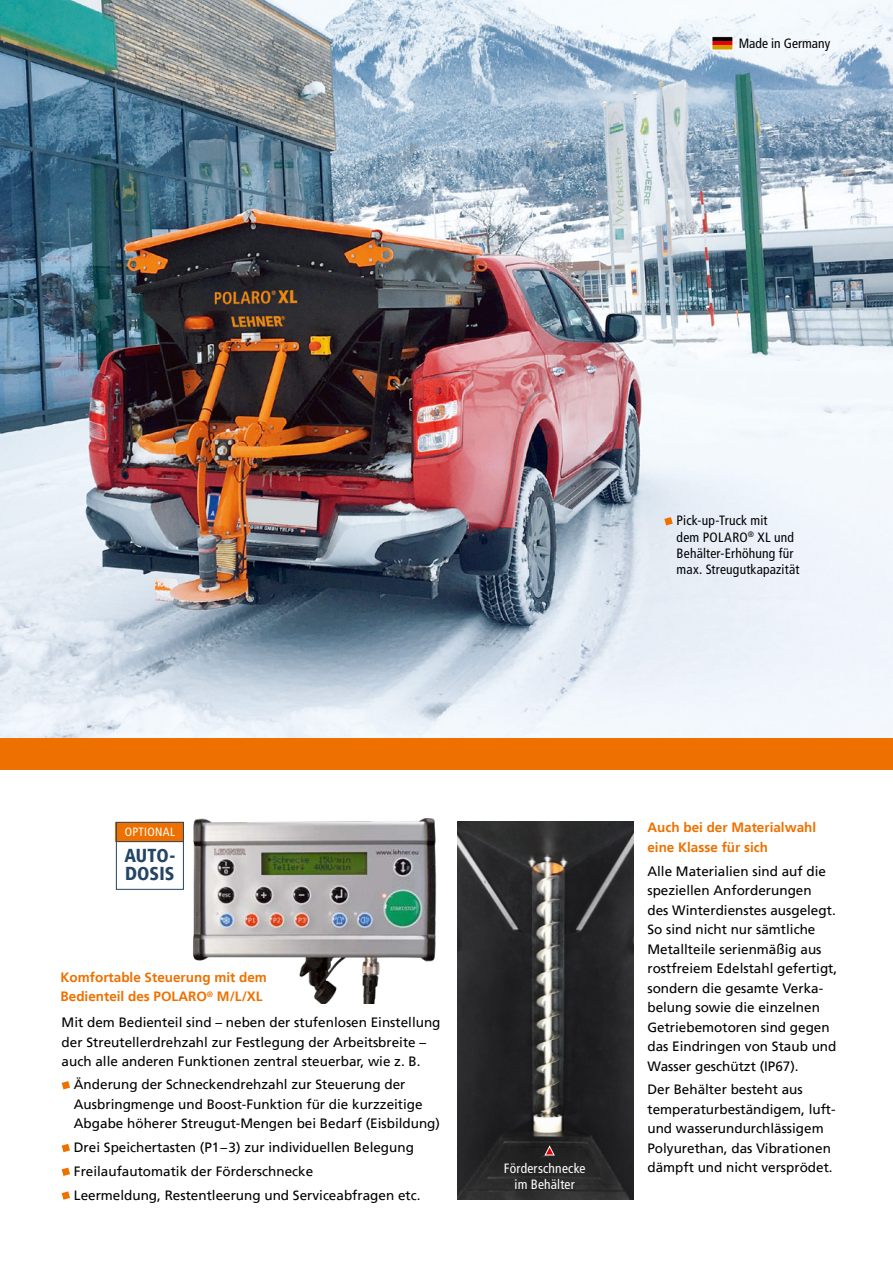
<style>
.page{position:relative;width:893px;height:1263px;background:#fff}
.page>*{position:absolute;margin:0;border:0;box-sizing:border-box;transform-origin:0 0}
.t1{font:900 condensed 18.75px/18px "Frutiger";letter-spacing:.005em;color:#244564;scale:.96 1}
.t2{font:13.5px/19.5px "Frutiger";color:#000}
.t3{font:700 13.5px/19.5px "Frutiger";color:#ee7100}
.t4{font:condensed 13.5px/16.2px "Frutiger";letter-spacing:.015em;color:#000}
.t5{font:condensed 13.5px "Frutiger";letter-spacing:.015em;color:#fff}
.t6{font:condensed 12px "Frutiger";letter-spacing:.03em;color:#fff}
</style>
<div class="page">
<img style="left:179px;top:818px;width:258px;height:186px">
<img style="left:0;top:0;width:893px;height:738px">
<svg style="left:664px;top:517px;width:9px;height:8px"></svg>
<img style="left:457px;top:822px;width:177px;height:378px">
<svg style="left:62px;top:1081px;width:8px;height:8px"></svg>
<svg style="left:62px;top:1144px;width:8px;height:8px"></svg>
<svg style="left:62px;top:1167px;width:8px;height:9px"></svg>
<svg style="left:62px;top:1191px;width:8px;height:9px"></svg>
<svg style="left:544px;top:1145px;width:11px;height:10px"></svg>
<div style="left:0;top:738px;width:893px;height:31px;background:#ee7100"></div>
<hr style="left:712px;top:37px;width:21px;height:4px;background:#000">
<div style="left:712px;top:41px;width:21px;height:5px;background:#e3000b"></div>
<hr style="left:712px;top:46px;width:21px;height:4px;background:#d39b00">
<div style="left:712px;top:36px;width:21px;height:14px;border:1px solid #fff"></div>
<div style="left:116px;top:822px;width:68px;height:68px;background:#fff"></div>
<div style="left:116px;top:822px;width:68px;height:20px;background:#ee7100"></div>
<div style="left:116px;top:822px;width:68px;height:68px;border:1px solid #244564"></div>
<hr style="left:117px;top:841px;width:66px;height:1px;background:#244564">
<p class="t4" style="left:739px;top:36px;width:93px">Made in Germany</p>
<p class="t4" style="left:677px;top:514px;width:124px">Pick-up-Truck mit<br>dem POLARO<sup>®</sup> XL und<br>Behälter-Erhöhung für max. Streugutkapazität</p>
<p class="t6" style="left:125px;top:827px;width:52px">OPTIONAL</p>
<h1 class="t1" style="left:124px;top:848px;width:55px">AUTO-<br>DOSIS</h1>
<p class="t3" style="left:61px;top:968px;width:208px">Komfortable Steuerung mit dem<br>Bedienteil des POLARO<sup>®</sup> M/L/XL</p>
<p class="t2" style="left:62px;top:1014px;width:380px">Mit dem Bedienteil sind – neben der stufenlosen Einstellung der Streutellerdrehzahl zur Festlegung der Arbeitsbreite – auch alle anderen Funktionen zentral steuerbar, wie z. B.</p>
<p class="t2" style="left:74px;top:1076px;width:368px">Änderung der Schneckendrehzahl zur Steuerung der<br>Ausbringmenge und Boost-Funktion für die kurzzeitige<br>Abgabe höherer Streugut-Mengen bei Bedarf (Eisbildung)</p>
<p class="t2" style="left:74px;top:1137px;width:348px;line-height:23.7px">Drei Speichertasten (P1–3) zur individuellen Belegung<br>Freilaufautomatik der Förderschnecke<br>Leermeldung, Restentleerung und Serviceabfragen etc.</p>
<p class="t3" style="left:647px;top:819px;width:170px">Auch bei der Materialwahl eine Klasse für sich</p>
<p class="t2" style="left:647px;top:862px;width:191px">Alle Materialien sind auf die speziellen Anforderungen<br>des Winterdienstes ausgelegt.<br>So sind nicht nur sämtliche<br>Metallteile serienmäßig aus rostfreiem Edelstahl gefertigt, sondern die gesamte Verka&shy;belung sowie die einzelnen<br>Getriebemotoren sind gegen das Eindringen von Staub und<br>Wasser geschützt (IP67).</p>
<p class="t2" style="left:647px;top:1081px;width:190px">Der Behälter besteht aus temperaturbeständigem, luft&shy;und wasserundurchlässigem<br>Polyurethan, das Vibrationen</p>
<p class="t5" style="left:504px;top:1162px;width:83px">Förderschnecke</p>
<p class="t2" style="left:647px;top:1159px;width:187px">dämpft und nicht versprödet.</p>
<p class="t5" style="left:515px;top:1179px;width:62px">im Behälter</p>
</div>
